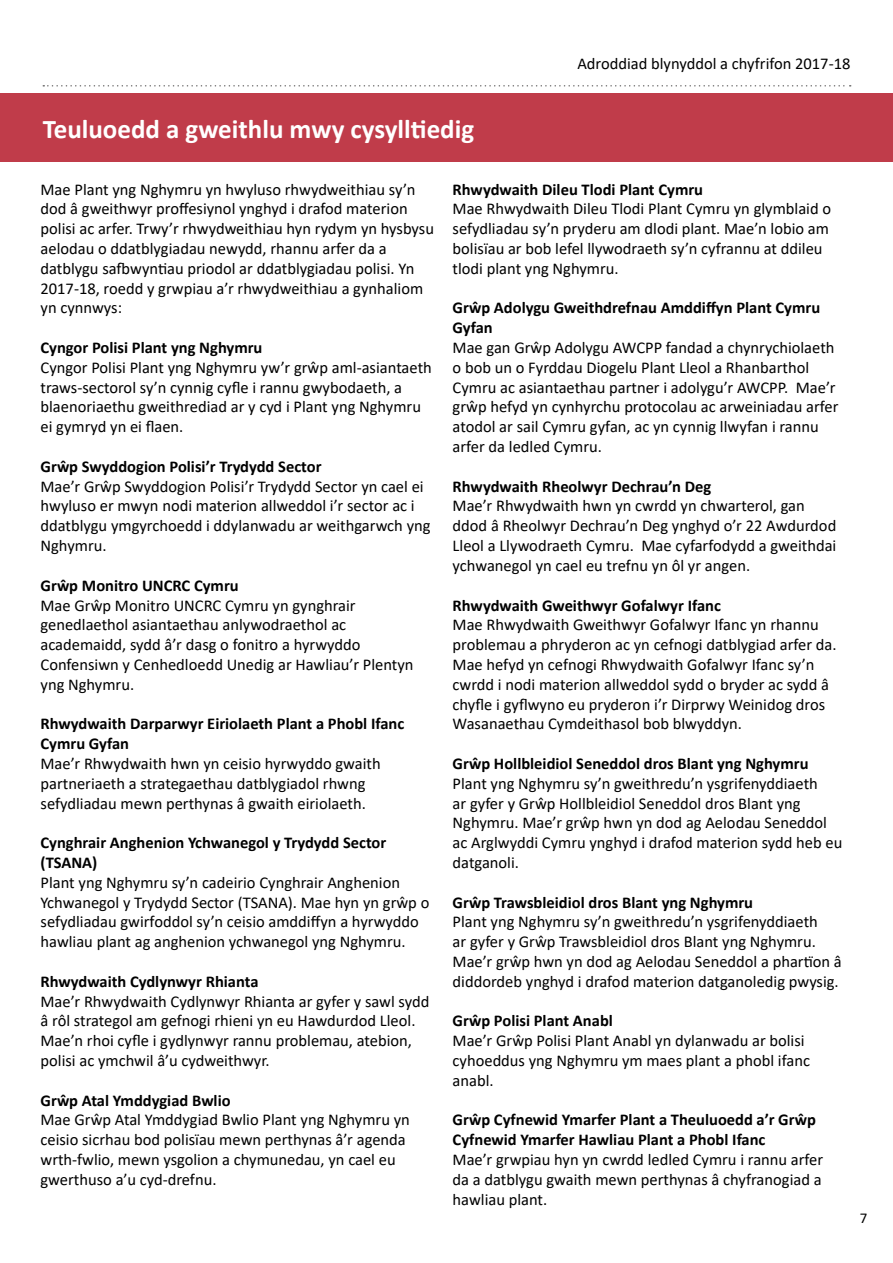
<style>
.page{position:relative;width:893px;height:1263px;background:#fff}
.page>*{position:absolute;margin:0;border:0;box-sizing:border-box;transform-origin:0 0}
.t1{font:700 27px "Calibri";color:#fff}
.t2{font:16.5px/19.8px "Calibri";color:#000}
.t3{font:700 16.5px/19.8px "Calibri";color:#000}
.t4{font:15px "Calibri";color:#000}
</style>
<div class="page">
<svg style="left:43px;top:85px;width:808px;height:2px"></svg>
<div style="left:0;top:94px;width:893px;height:68px;background:#c03c4a"></div>
<p class="t2" style="left:577px;top:54px;width:275px">Adroddiad blynyddol a chyfrifon 2017-18</p>
<h1 class="t1" style="left:43px;top:110px;width:433px">Teuluoedd a gweithlu mwy cysylltiedig</h1>
<p class="t2" style="left:41px;top:179px;width:395px">Mae Plant yng Nghymru yn hwyluso rhwydweithiau sy’n dod â gweithwyr proffesiynol ynghyd i drafod materion polisi ac arfer. Trwy’r rhwydweithiau hyn rydym yn hysbysu aelodau o ddatblygiadau newydd, rhannu arfer da a datblygu safbwyntiau priodol ar ddatblygiadau polisi. Yn 2017-18, roedd y grwpiau a’r rhwydweithiau a gynhaliom yn cynnwys:</p>
<p class="t3" style="left:41px;top:337px;width:223px">Cyngor Polisi Plant yng Nghymru</p>
<p class="t2" style="left:41px;top:357px;width:393px">Cyngor Polisi Plant yng Nghymru yw’r grŵp aml-asiantaeth traws-sectorol sy’n cynnig cyfle i rannu gwybodaeth, a blaenoriaethu gweithrediad ar y cyd i Plant yng Nghymru ei gymryd yn ei flaen.</p>
<p class="t3" style="left:41px;top:456px;width:282px">Grŵp Swyddogion Polisi’r Trydydd Sector</p>
<p class="t2" style="left:41px;top:476px;width:392px">Mae’r Grŵp Swyddogion Polisi’r Trydydd Sector yn cael ei hwyluso er mwyn nodi materion allweddol i’r sector ac i ddatblygu ymgyrchoedd i ddylanwadu ar weithgarwch yng Nghymru.</p>
<p class="t3" style="left:41px;top:575px;width:200px">Grŵp Monitro UNCRC Cymru</p>
<p class="t2" style="left:41px;top:595px;width:374px">Mae Grŵp Monitro UNCRC Cymru yn gynghrair genedlaethol asiantaethau anlywodraethol ac academaidd, sydd â’r dasg o fonitro a hyrwyddo Confensiwn y Cenhedloedd Unedig ar Hawliau’r Plentyn yng Nghymru.</p>
<p class="t3" style="left:41px;top:714px;width:365px">Rhwydwaith Darparwyr Eiriolaeth Plant a Phobl Ifanc<br>Cymru Gyfan</p>
<p class="t2" style="left:41px;top:753px;width:342px">Mae’r Rhwydwaith hwn yn ceisio hyrwyddo gwaith partneriaeth a strategaethau datblygiadol rhwng sefydliadau mewn perthynas â gwaith eiriolaeth.</p>
<p class="t3" style="left:41px;top:832px;width:347px">Cynghrair Anghenion Ychwanegol y Trydydd Sector (TSANA)</p>
<p class="t2" style="left:41px;top:872px;width:390px">Plant yng Nghymru sy’n cadeirio Cynghrair Anghenion Ychwanegol y Trydydd Sector (TSANA). Mae hyn yn grŵp o sefydliadau gwirfoddol sy’n ceisio amddiffyn a hyrwyddo hawliau plant ag anghenion ychwanegol yng Nghymru.</p>
<p class="t3" style="left:41px;top:971px;width:219px">Rhwydwaith Cydlynwyr Rhianta</p>
<p class="t2" style="left:41px;top:991px;width:390px">Mae’r Rhwydwaith Cydlynwyr Rhianta ar gyfer y sawl sydd â rôl strategol am gefnogi rhieni yn eu Hawdurdod Lleol.<br>Mae’n rhoi cyfle i gydlynwyr rannu problemau, atebion, polisi ac ymchwil â’u cydweithwyr.</p>
<p class="t3" style="left:41px;top:1090px;width:192px">Grŵp Atal Ymddygiad Bwlio</p>
<p class="t2" style="left:41px;top:1109px;width:371px">Mae Grŵp Atal Ymddygiad Bwlio Plant yng Nghymru yn ceisio sicrhau bod polisïau mewn perthynas â’r agenda wrth-fwlio, mewn ysgolion a chymunedau, yn cael eu gwerthuso a’u cyd-drefnu.</p>
<p class="t3" style="left:453px;top:179px;width:252px">Rhwydwaith Dileu Tlodi Plant Cymru</p>
<p class="t2" style="left:453px;top:199px;width:380px">Mae Rhwydwaith Dileu Tlodi Plant Cymru yn glymblaid o sefydliadau sy’n pryderu am dlodi plant. Mae’n lobio am bolisïau ar bob lefel llywodraeth sy’n cyfrannu at ddileu tlodi plant yng Nghymru.</p>
<p class="t3" style="left:453px;top:298px;width:369px">Grŵp Adolygu Gweithdrefnau Amddiffyn Plant Cymru<br>Gyfan</p>
<p class="t2" style="left:453px;top:337px;width:387px">Mae gan Grŵp Adolygu AWCPP fandad a chynrychiolaeth o bob un o Fyrddau Diogelu Plant Lleol a Rhanbarthol Cymru ac asiantaethau partner i adolygu’r AWCPP. Mae’r grŵp hefyd yn cynhyrchu protocolau ac arweiniadau arfer atodol ar sail Cymru gyfan, ac yn cynnig llwyfan i rannu arfer da ledled Cymru.</p>
<p class="t3" style="left:453px;top:476px;width:260px">Rhwydwaith Rheolwyr Dechrau’n Deg</p>
<p class="t2" style="left:453px;top:496px;width:385px">Mae’r Rhwydwaith hwn yn cwrdd yn chwarterol, gan ddod â Rheolwyr Dechrau’n Deg ynghyd o’r 22 Awdurdod Lleol a Llywodraeth Cymru. Mae cyfarfodydd a gweithdai ychwanegol yn cael eu trefnu yn ôl yr angen.</p>
<p class="t3" style="left:453px;top:595px;width:270px">Rhwydwaith Gweithwyr Gofalwyr Ifanc</p>
<p class="t2" style="left:453px;top:614px;width:385px">Mae Rhwydwaith Gweithwyr Gofalwyr Ifanc yn rhannu problemau a phryderon ac yn cefnogi datblygiad arfer da.<br>Mae hefyd yn cefnogi Rhwydwaith Gofalwyr Ifanc sy’n cwrdd i nodi materion allweddol sydd o bryder ac sydd â chyfle i gyflwyno eu pryderon i’r Dirprwy Weinidog dros Wasanaethau Cymdeithasol bob blwyddyn.</p>
<p class="t3" style="left:453px;top:753px;width:357px">Grŵp Hollbleidiol Seneddol dros Blant yng Nghymru</p>
<p class="t2" style="left:453px;top:773px;width:391px">Plant yng Nghymru sy’n gweithredu’n ysgrifenyddiaeth<br>ar gyfer y Grŵp Hollbleidiol Seneddol dros Blant yng Nghymru. Mae’r grŵp hwn yn dod ag Aelodau Seneddol ac Arglwyddi Cymru ynghyd i drafod materion sydd heb eu datganoli.</p>
<p class="t3" style="left:453px;top:892px;width:302px">Grŵp Trawsbleidiol dros Blant yng Nghymru</p>
<p class="t2" style="left:453px;top:911px;width:391px">Plant yng Nghymru sy’n gweithredu’n ysgrifenyddiaeth<br>ar gyfer y Grŵp Trawsbleidiol dros Blant yng Nghymru.<br>Mae’r grŵp hwn yn dod ag Aelodau Seneddol a phartïon â diddordeb ynghyd i drafod materion datganoledig pwysig.</p>
<p class="t3" style="left:453px;top:1011px;width:162px">Grŵp Polisi Plant Anabl</p>
<p class="t2" style="left:453px;top:1030px;width:359px">Mae’r Grŵp Polisi Plant Anabl yn dylanwadu ar bolisi cyhoeddus yng Nghymru ym maes plant a phobl ifanc anabl.</p>
<p class="t3" style="left:453px;top:1110px;width:365px">Grŵp Cyfnewid Ymarfer Plant a Theuluoedd a’r Grŵp<br>Cyfnewid Ymarfer Hawliau Plant a Phobl Ifanc</p>
<p class="t2" style="left:453px;top:1149px;width:372px;text-align:justify">Mae’r grwpiau hyn yn cwrdd ledled Cymru i rannu arfer da a datblygu gwaith mewn perthynas â chyfranogiad a hawliau plant.</p>
<p class="t4" style="left:860px;top:1208px;width:9px">7</p>
</div>
